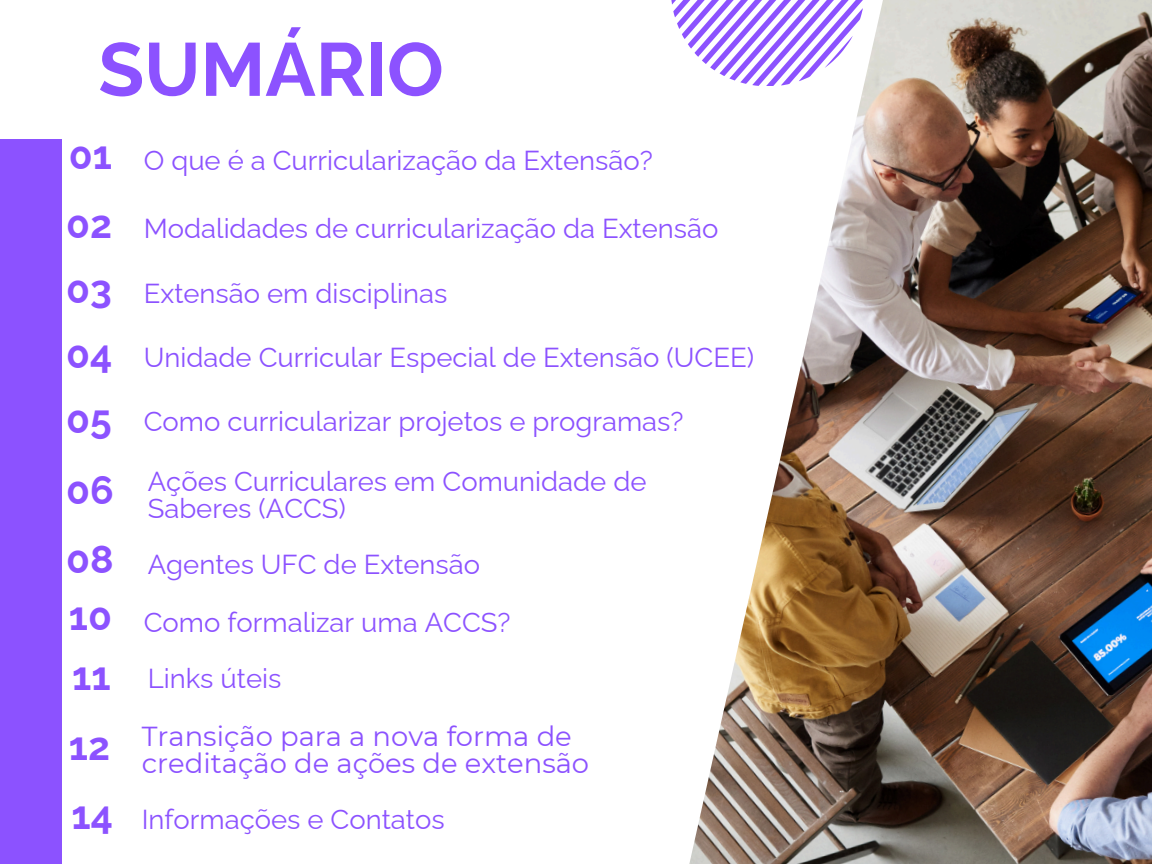
<style>
.page{position:relative;width:1152px;height:864px;background:#fff}
.page>*{position:absolute;margin:0;border:0;box-sizing:border-box;transform-origin:0 0}
.t1{font:700 75px "Raleway";color:#8c52ff}
.t2{font:700 39px "Raleway";color:#8c52ff}
.t3{font:27.45px/27px "Raleway";color:#8c52ff}
.t4{font:27.45px/27px "Montserrat";color:#8c52ff}
</style>
<div class="page">
<img style="left:689px;top:0;width:463px;height:864px">
<div style="left:0;top:139px;width:61px;height:725px;background:#8c52ff"></div>
<svg style="left:671px;top:0;width:193px;height:86px"></svg>
<p class="t1" style="left:98px;top:25px;width:347px">SUMÁRIO</p>
<h1 class="t2" style="left:69px;top:132px;width:45px">01</h1>
<p class="t3" style="left:144px;top:146px;width:511px">O que é a Curricularização da Extensão?</p>
<p class="t2" style="left:66px;top:201px;width:47px">02</p>
<p class="t3" style="left:144px;top:214px;width:576px">Modalidades de curricularização da Extensão</p>
<p class="t2" style="left:66px;top:266px;width:47px">03</p>
<p class="t3" style="left:144px;top:280px;width:305px">Extensão em disciplinas</p>
<p class="t2" style="left:66px;top:331px;width:48px">04</p>
<p class="t3" style="left:144px;top:344px;width:612px">Unidade Curricular Especial de Extensão (UCEE)</p>
<p class="t2" style="left:66px;top:396px;width:47px">05</p>
<p class="t3" style="left:144px;top:408px;width:541px">Como curricularizar projetos e programas?</p>
<p class="t2" style="left:66px;top:467px;width:49px">06</p>
<p class="t3" style="left:148px;top:468px;width:500px">Ações Curriculares em Comunidade de<br>Saberes (ACCS)</p>
<p class="t2" style="left:66px;top:537px;width:49px">08</p>
<p class="t3" style="left:148px;top:551px;width:334px">Agentes UFC de Extensão</p>
<p class="t2" style="left:69px;top:593px;width:45px">10</p>
<p class="t2" style="left:72px;top:653px;width:40px">11</p>
<p class="t3" style="left:148px;top:665px;width:135px">Links úteis</p>
<p class="t3" style="left:144px;top:608px;width:368px">Como formalizar uma ACCS?</p>
<p class="t2" style="left:69px;top:723px;width:43px">12</p>
<p class="t4" style="left:142px;top:723px;width:449px">Transição para a nova forma de creditação de ações de extensão</p>
<p class="t2" style="left:71px;top:792px;width:43px">14</p>
<p class="t3" style="left:142px;top:806px;width:304px">Informações e Contatos</p>
</div>
